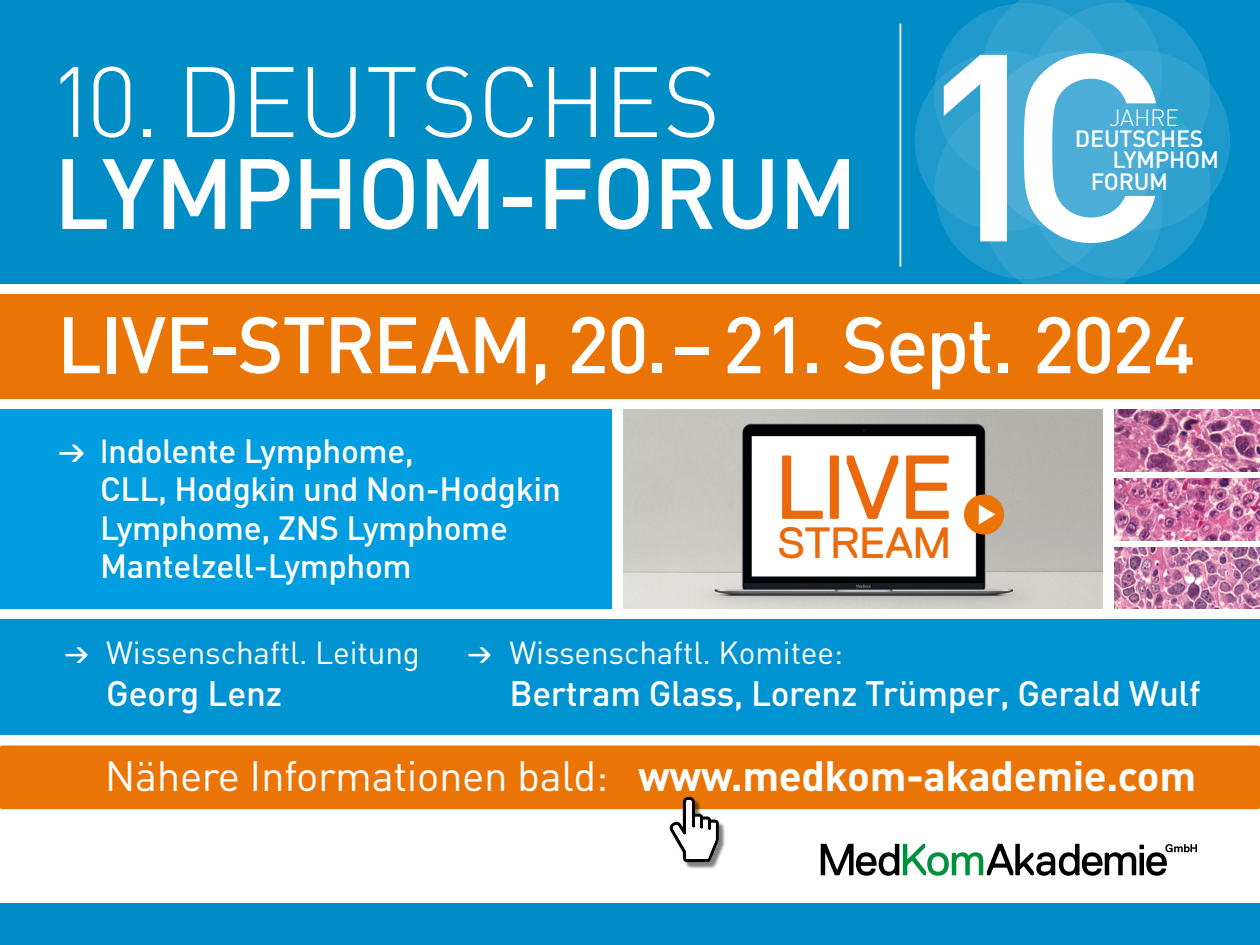
<style>
.page{position:relative;width:1260px;height:945px;background:#fff}
.page>*{position:absolute;margin:0;border:0;box-sizing:border-box;transform-origin:0 0}
.t1{font:500 98.17px "DIN";letter-spacing:-.025em;color:#fff}
.t2{font:300 98.17px "DIN";letter-spacing:-.01em;color:#fff}
.t3{font:90.48px "Replica Pro";color:#e9690c}
.t4{font:500 78.75px "DIN";letter-spacing:-.025em;color:#fff}
.t5{font:43.75px "Replica Pro";letter-spacing:-.015em;color:#e9690c}
.t6{font:42px "DIN";letter-spacing:-.01em;color:#fff}
.t7{font:500 35px "DIN";letter-spacing:-.01em;color:#fff}
.t8{font:500 33.25px/38.5px "DIN";letter-spacing:-.01em;color:#fff}
.t9{font:31.5px "DIN";letter-spacing:-.005em;color:#fff}
.t10{font:500 23.28px "DIN";letter-spacing:-.01em;color:#fff}
.t11{font:300 23.28px "DIN";letter-spacing:-.01em;color:#fff}
.s1{font-family:"Replica Pro";font-weight:400;font-size:34.65px}
.s2{font-family:"Myriad Pro";font-weight:400;font-size:34.65px}
.s3{font-family:"Replica Pro"}
.s4{font-weight:700}
</style>
<div class="page">
<div style="left:0;top:746px;width:1260px;height:63px;background:#eb7406;border-radius:2px"></div>
<div style="left:0;top:903px;width:1260px;height:42px;background:#008cc5"></div>
<svg style="left:821px;top:844px;width:376px;height:32px"></svg>
<div style="left:0;top:0;width:1260px;height:284px;background:#008cc5"></div>
<div style="left:0;top:619px;width:1260px;height:116px;background:#0093d1"></div>
<div style="left:0;top:410px;width:611px;height:199px;background:#009ee0"></div>
<img style="left:623px;top:410px;width:479px;height:199px">
<div style="left:671px;top:798px;width:55px;height:72px;background:#000;opacity:.5"></div>
<svg style="left:669px;top:797px;width:50px;height:65px"></svg>
<div style="left:964px;top:494px;width:40px;height:41px;background:#eb7406;border-radius:50%"></div>
<svg style="left:979px;top:504px;width:16px;height:21px"></svg>
<img style="left:1114px;top:410px;width:146px;height:61px">
<img style="left:1114px;top:478px;width:146px;height:62px">
<img style="left:1114px;top:547px;width:146px;height:62px">
<hr style="left:900px;top:24px;width:1px;height:243px;background:#fff">
<svg style="left:925px;top:0;width:294px;height:284px;background:#53b1d7"></svg>
<div style="left:0;top:294px;width:1260px;height:105px;background:#eb7406"></div>
<h1 class="t2" style="left:47px;top:41px;width:674px">10. DEUTSCHES</h1>
<h1 class="t1" style="left:53px;top:131px;width:806px">LYMPHOM-FORUM</h1>
<p class="t11" style="left:1109px;top:103px;width:72px">JAHRE</p>
<p class="t10" style="left:1075px;top:124px;width:130px">DEUTSCHES</p>
<p class="t10" style="left:1112px;top:145px;width:108px">LYMPHOM</p>
<p class="t10" style="left:1091px;top:166px;width:79px">FORUM</p>
<h3 class="t4" style="left:57px;top:294px;width:1140px">LIVE-STREAM, 20.–21. Sept. 2024</h3>
<p class="t8" style="left:100px;top:430px;width:462px;text-indent:-43px"><span class="s1">→</span> <span class="s2">I</span>ndolente Lymphome,<br>CLL, Hodgkin und Non-Hodgkin<br>Lymphome, ZNS Lymphome<br>Mantelzell-Lymphom</p>
<h2 class="t3" style="left:775px;top:437px;width:181px">LIVE</h2>
<h3 class="t5" style="left:778px;top:519px;width:175px">STREAM</h3>
<p class="t9" style="left:63px;top:633px;width:359px"><span class="s3">→</span> Wissenschaftl. Leitung</p>
<p class="t7" style="left:106px;top:671px;width:177px">Georg Lenz</p>
<p class="t9" style="left:466px;top:633px;width:378px"><span class="s3">→</span> Wissenschaftl. Komitee:</p>
<p class="t7" style="left:510px;top:671px;width:692px">Bertram Glass, Lorenz Trümper, Gerald Wulf</p>
<p class="t6" style="left:105px;top:750px;width:1093px">Nähere Informationen bald: <span class="s4">www.medkom-akademie.com</span></p>
</div>
